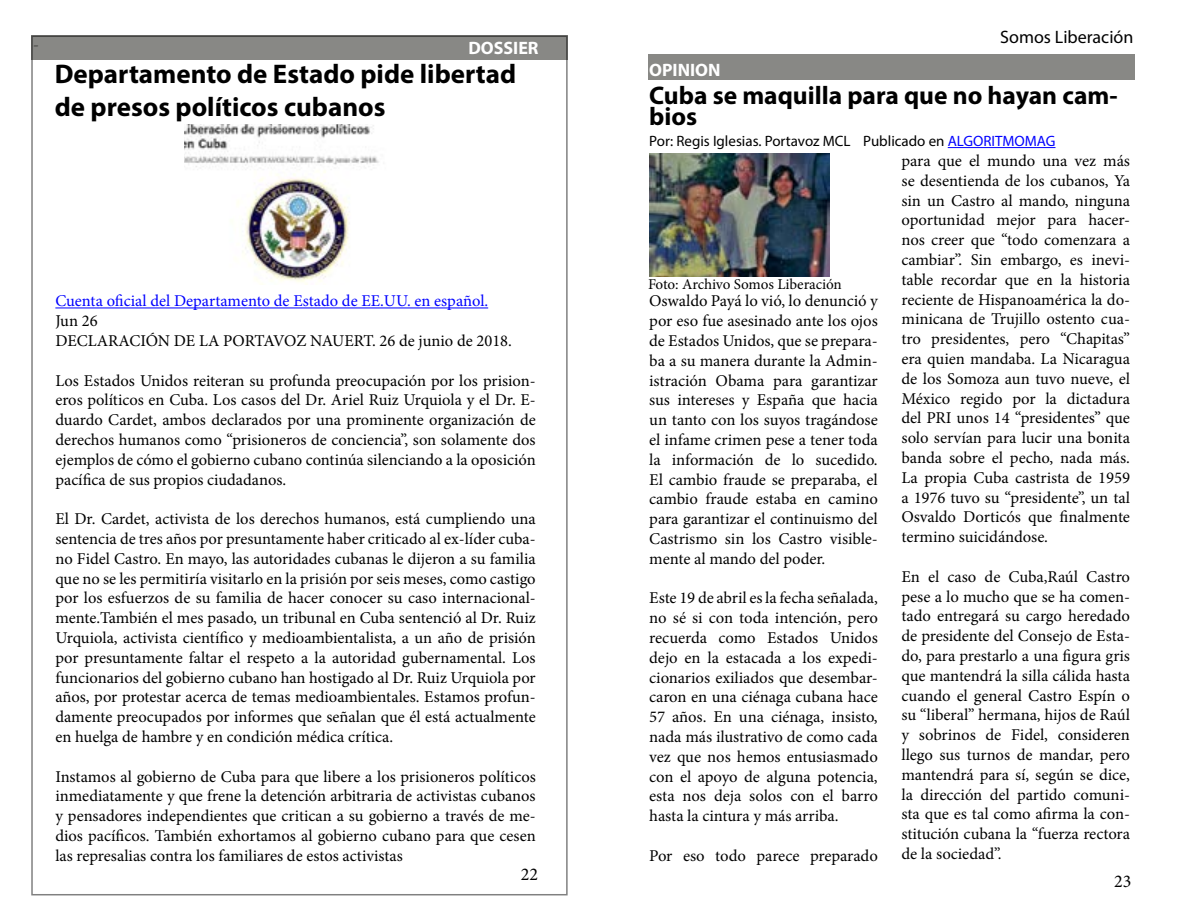
<style>
.page{position:relative;width:1188px;height:918px;background:#fff}
.page>*{position:absolute;margin:0;border:0;box-sizing:border-box;transform-origin:0 0}
.t1{font:700 27px/32.4px "Myriad Pro";color:#000}
.t2{font:700 25.5px/21px "Myriad Pro";color:#000}
.t3{font:18px "Myriad Pro";color:#000}
.t4{font:700 18px "Myriad Pro";color:#fff}
.t5{font:18px "Minion Pro";color:#000}
.t6{font:16.5px/19.8px "Minion Pro";color:#000;text-align:justify}
.t7{font:16.5px "Minion Pro";color:#00f}
.t8{font:15px "Myriad Pro";color:#000}
.t9{font:15px "Minion Pro";color:#000}
.s1{color:#00f}
</style>
<div class="page">
<div style="left:31px;top:36px;width:537px;height:24px;background:#888885"></div>
<div style="left:648px;top:54px;width:486px;height:26px;background:#888885"></div>
<hr style="left:948px;top:147px;width:108px;height:1px;background:#00f">
<img style="left:184px;top:124px;width:195px;height:161px">
<hr style="left:55px;top:308px;width:433px;height:1px;background:#00f">
<img style="left:649px;top:154px;width:180px;height:123px">
<p class="t5" style="left:33px;top:32px;width:8px">-</p>
<p class="t4" style="left:468px;top:36px;width:72px">DOSSIER</p>
<h1 class="t1" style="left:55px;top:57px;width:463px">Departamento de Estado pide libertad de presos políticos cubanos</h1>
<p class="t7" style="left:55px;top:290px;width:434px">Cuenta oficial del Departamento de Estado de EE.UU. en español.</p>
<p class="t6" style="left:55px;top:311px;width:458px">Jun 26<br>DECLARACIÓN DE LA PORTAVOZ NAUERT. 26 de junio de 2018.</p>
<p class="t6" style="left:55px;top:370px;width:482px">Los Estados Unidos reiteran su profunda preocupación por los prision&shy;eros políticos en Cuba. Los casos del Dr. Ariel Ruiz Urquiola y el Dr. E&shy;duardo Cardet, ambos declarados por una prominente organización de derechos humanos como “prisioneros de conciencia”, son solamente dos ejemplos de cómo el gobierno cubano continúa silenciando a la oposición pacífica de sus propios ciudadanos.</p>
<p class="t6" style="left:55px;top:509px;width:482px">El Dr. Cardet, activista de los derechos humanos, está cumpliendo una sentencia de tres años por presuntamente haber criticado al ex-líder cuba&shy;no Fidel Castro. En mayo, las autoridades cubanas le dijeron a su familia que no se les permitiría visitarlo en la prisión por seis meses, como castigo por los esfuerzos de su familia de hacer conocer su caso internacional&shy;mente.También el mes pasado, un tribunal en Cuba sentenció al Dr. Ruiz Urquiola, activista científico y medioambientalista, a un año de prisión por presuntamente faltar el respeto a la autoridad gubernamental. Los funcionarios del gobierno cubano han hostigado al Dr. Ruiz Urquiola por años, por protestar acerca de temas medioambientales. Estamos profun&shy;damente preocupados por informes que señalan que él está actualmente en huelga de hambre y en condición médica crítica.</p>
<p class="t6" style="left:55px;top:766px;width:482px">Instamos al gobierno de Cuba para que libere a los prisioneros políticos inmediatamente y que frene la detención arbitraria de activistas cubanos y pensadores independientes que critican a su gobierno a través de me&shy;dios pacíficos. También exhortamos al gobierno cubano para que cesen las represalias contra los familiares de estos activistas</p>
<p class="t5" style="left:521px;top:863px;width:19px">22</p>
<p class="t4" style="left:649px;top:59px;width:73px">OPINION</p>
<p class="t3" style="left:1000px;top:26px;width:135px">Somos Liberación</p>
<h2 class="t2" style="left:649px;top:84px;width:470px">Cuba se maquilla para que no hayan cam&shy;bios</h2>
<p class="t8" style="left:649px;top:132px;width:408px">Por: Regis Iglesias. Portavoz MCL Publicado en <span class="s1">ALGORITMOMAG</span></p>
<p class="t9" style="left:648px;top:274px;width:196px">Foto: Archivo Somos Liberación</p>
<p class="t6" style="left:649px;top:291px;width:230px">Oswaldo Payá lo vió, lo denunció y por eso fue asesinado ante los ojos de Estados Unidos, que se prepara&shy;ba a su manera durante la Admin&shy;istración Obama para garantizar sus intereses y España que hacia un tanto con los suyos tragándose el infame crimen pese a tener toda la información de lo sucedido.<br>El cambio fraude se preparaba, el cambio fraude estaba en camino para garantizar el continuismo del Castrismo sin los Castro visible&shy;mente al mando del poder.</p>
<p class="t6" style="left:649px;top:588px;width:230px">Este 19 de abril es la fecha señalada, no sé si con toda intención, pero recuerda como Estados Unidos dejo en la estacada a los expedi&shy;cionarios exiliados que desembar&shy;caron en una ciénaga cubana hace 57 años. En una ciénaga, insisto, nada más ilustrativo de como cada vez que nos hemos entusiasmado con el apoyo de alguna potencia, esta nos deja solos con el barro hasta la cintura y más arriba.</p>
<p class="t6" style="left:649px;top:846px;width:230px">Por eso todo parece preparado</p>
<p class="t6" style="left:901px;top:151px;width:230px">para que el mundo una vez más se desentienda de los cubanos, Ya sin un Castro al mando, ninguna oportunidad mejor para hacer&shy;nos creer que “todo comenzara a cambiar”. Sin embargo, es inevi&shy;table recordar que en la historia reciente de Hispanoamérica la do&shy;minicana de Trujillo ostento cua&shy;tro presidentes, pero “Chapitas” era quien mandaba. La Nicaragua de los Somoza aun tuvo nueve, el México regido por la dictadura del PRI unos 14 “presidentes” que solo servían para lucir una bonita banda sobre el pecho, nada más.<br>La propia Cuba castrista de 1959 a 1976 tuvo su “presidente”, un tal Osvaldo Dorticós que finalmente termino suicidándose.</p>
<p class="t6" style="left:901px;top:567px;width:230px">En el caso de Cuba,Raúl Castro pese a lo mucho que se ha comen&shy;tado entregará su cargo heredado de presidente del Consejo de Esta&shy;do, para prestarlo a una figura gris que mantendrá la silla cálida hasta cuando el general Castro Espín o su “liberal” hermana, hijos de Raúl y sobrinos de Fidel, consideren llego sus turnos de mandar, pero mantendrá para sí, según se dice, la dirección del partido comuni&shy;sta que es tal como afirma la con&shy;stitución cubana la “fuerza rectora de la sociedad”.</p>
<p class="t5" style="left:1114px;top:870px;width:19px">23</p>
</div>
